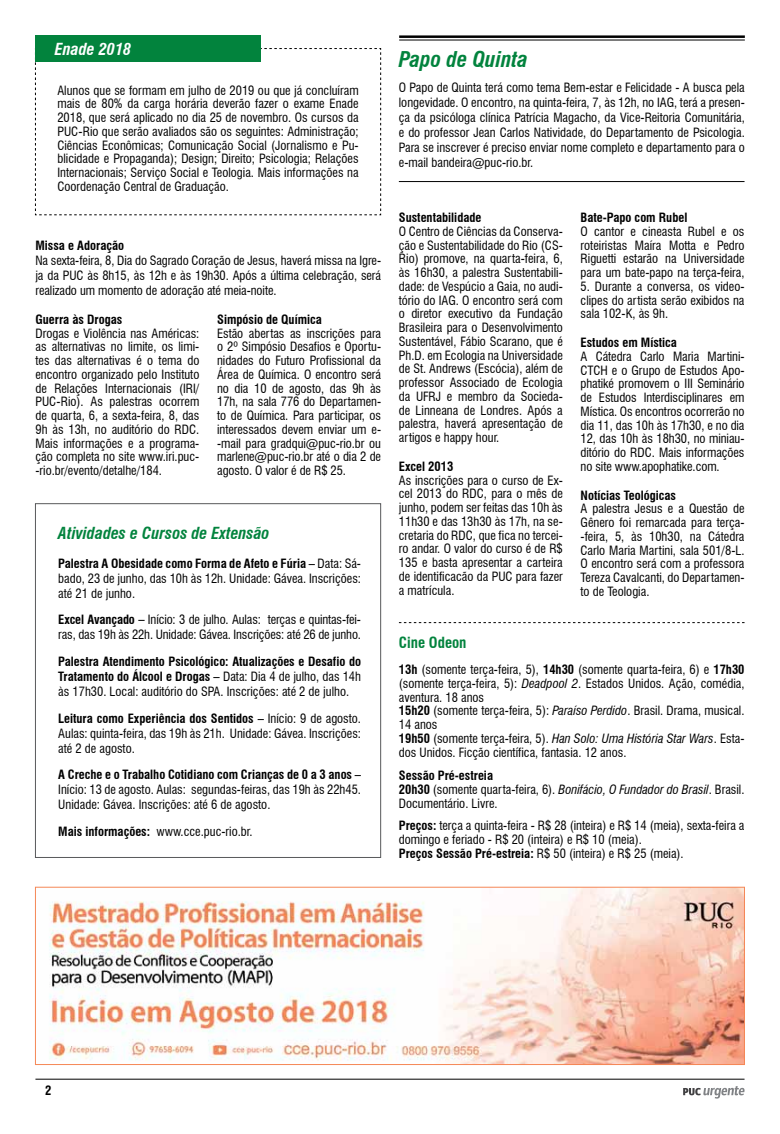
<style>
.page{position:relative;width:780px;height:1134px;background:#fff}
.page>*{position:absolute;margin:0;border:0;box-sizing:border-box;transform-origin:0 0}
.t1{font:italic 700 condensed 21.25px "Swiss 721 BT";color:#02833d}
.t2{font:italic 700 condensed 16.25px "Swiss 721 BT";color:#02833d}
.t3{font:italic 700 condensed 16.25px "Swiss 721 BT";color:#fff}
.t4{font:700 condensed 15px "Swiss 721 BT";color:#02833d}
.t5{font:condensed 12.5px/13.8px "Swiss 721 BT";color:#000;text-align:justify}
.t6{font:700 condensed 12.5px/15px "Swiss 721 BT";color:#000;text-align:justify}
.s1{font-weight:700}
.s2{font-weight:400}
.s3{font-style:italic}
</style>
<div class="page">
<hr style="left:35px;top:1079px;width:709px;height:1px;background:#000">
<svg style="left:683px;top:1086px;width:61px;height:12px"></svg>
<svg style="left:399px;top:622px;width:345px;height:1px"></svg>
<svg style="left:34px;top:48px;width:347px;height:168px"></svg>
<div style="left:35px;top:35px;width:225px;height:27px;background:#02833d"></div>
<hr style="left:399px;top:181px;width:345px;height:1px;background:#000">
<hr style="left:399px;top:35px;width:345px;height:3px;background:#000">
<hr style="left:399px;top:40px;width:345px;height:1px;background:#000">
<div style="left:35px;top:503px;width:346px;height:355px;border:1px solid #58595b"></div>
<img style="left:49px;top:889px;width:693px;height:174px">
<div style="left:35px;top:887px;width:709px;height:178px;border:1px solid #f58756"></div>
<h2 class="t3" style="left:55px;top:39px;width:78px">Enade 2018</h2>
<p class="t5" style="left:57px;top:83px;width:303px">Alunos que se formam em julho de 2019 ou que já concluíram mais de 80% da carga horária deverão fazer o exame Enade 2018, que será aplicado no dia 25 de novembro. Os cursos da PUC-Rio que serão avaliados são os seguintes: Administração; Ciências Econômicas; Comunicação Social (Jornalismo e Pu&shy;blicidade e Propaganda); Design; Direito; Psicologia; Relações Internacionais; Serviço Social e Teologia. Mais informações na Coordenação Central de Graduação.</p>
<p class="t6" style="left:35px;top:238px;width:90px">Missa e Adoração</p>
<p class="t5" style="left:35px;top:253px;width:347px;line-height:15px">Na sexta-feira, 8, Dia do Sagrado Coração de Jesus, haverá missa na Igre&shy;ja da PUC às 8h15, às 12h e às 19h30. Após a última celebração, será realizado um momento de adoração até meia-noite.</p>
<p class="t6" style="left:35px;top:312px;width:88px">Guerra às Drogas</p>
<p class="t5" style="left:35px;top:326px;width:165px">Drogas e Violência nas Américas: as alternativas no limite, os limi&shy;tes das alternativas é o tema do encontro organizado pelo Instituto de Relações Internacionais (IRI/ PUC-Rio). As palestras ocorrem de quarta, 6, a sexta-feira, 8, das 9h às 13h, no auditório do RDC.<br>Mais informações e a programa&shy;ção completa no site www.iri.puc--rio.br/evento/detalhe/184.</p>
<p class="t6" style="left:217px;top:312px;width:106px">Simpósio de Química</p>
<p class="t5" style="left:217px;top:326px;width:165px">Estão abertas as inscrições para o 2º Simpósio Desafios e Oportu&shy;nidades do Futuro Profissional da Área de Química. O encontro será no dia 10 de agosto, das 9h às 17h, na sala 776 do Departamen&shy;to de Química. Para participar, os interessados devem enviar um e--mail para gradqui@puc-rio.br ou marlene@puc-rio.br até o dia 2 de agosto. O valor é de R$ 25.</p>
<h2 class="t2" style="left:58px;top:524px;width:213px">Atividades e Cursos de Extensão</h2>
<p class="t5" style="left:58px;top:556px;width:304px;line-height:15px"><span class="s1">Palestra A Obesidade como Forma de Afeto e Fúria</span> – Data: Sá&shy;bado, 23 de junho, das 10h às 12h. Unidade: Gávea. Inscrições: até 21 de junho.</p>
<p class="t5" style="left:58px;top:612px;width:304px;line-height:15px"><span class="s1">Excel Avançado –</span> Início: 3 de julho. Aulas: terças e quintas-fei&shy;ras, das 19h às 22h. Unidade: Gávea. Inscrições: até 26 de junho.</p>
<p class="t6" style="left:58px;top:654px;width:304px">Palestra Atendimento Psicológico: Atualizações e Desafio do Tratamento do Álcool e Drogas <span class="s2">– Data: Dia 4 de julho, das 14h às 17h30. Local: auditório do SPA. Inscrições: até 2 de julho.</span></p>
<p class="t5" style="left:58px;top:711px;width:304px;line-height:15px"><span class="s1">Leitura como Experiência dos Sentidos</span> – Início: 9 de agosto.<br>Aulas: quinta-feira, das 19h às 21h. Unidade: Gávea. Inscrições: até 2 de agosto.</p>
<p class="t5" style="left:58px;top:767px;width:304px;line-height:15px"><span class="s1">A Creche e o Trabalho Cotidiano com Crianças de 0 a 3 anos</span> – Início: 13 de agosto. Aulas: segundas-feiras, das 19h às 22h45.<br>Unidade: Gávea. Inscrições: até 6 de agosto.</p>
<p class="t5" style="left:58px;top:825px;width:196px"><span class="s1">Mais informações:</span> www.cce.puc-rio.br.</p>
<h1 class="t1" style="left:399px;top:46px;width:130px">Papo de Quinta</h1>
<p class="t5" style="left:399px;top:80px;width:347px;line-height:15px">O Papo de Quinta terá como tema Bem-estar e Felicidade - A busca pela longevidade. O encontro, na quinta-feira, 7, às 12h, no IAG, terá a presen&shy;ça da psicóloga clínica Patrícia Magacho, da Vice-Reitoria Comunitária, e do professor Jean Carlos Natividade, do Departamento de Psicologia.<br>Para se inscrever é preciso enviar nome completo e departamento para o e-mail bandeira@puc-rio.br.</p>
<p class="t6" style="left:399px;top:210px;width:84px">Sustentabilidade</p>
<p class="t5" style="left:399px;top:224px;width:165px">O Centro de Ciências da Conserva&shy;ção e Sustentabilidade do Rio (CS-Rio) promove, na quarta-feira, 6, às 16h30, a palestra Sustentabili&shy;dade: de Vespúcio a Gaia, no audi&shy;tório do IAG. O encontro será com o diretor executivo da Fundação Brasileira para o Desenvolvimento Sustentável, Fábio Scarano, que é Ph.D. em Ecologia na Universidade de St. Andrews (Escócia), além de professor Associado de Ecologia da UFRJ e membro da Socieda&shy;de Linneana de Londres. Após a palestra, haverá apresentação de artigos e happy hour.</p>
<p class="t6" style="left:399px;top:459px;width:56px">Excel 2013</p>
<p class="t5" style="left:399px;top:473px;width:165px">As inscrições para o curso de Ex&shy;cel 2013 do RDC, para o mês de junho, podem ser feitas das 10h às 11h30 e das 13h30 às 17h, na se&shy;cretaria do RDC, que fica no tercei&shy;ro andar. O valor do curso é de R$ 135 e basta apresentar a carteira de identificacão da PUC para fazer a matrícula.</p>
<p class="t4" style="left:399px;top:634px;width:69px">Cine Odeon</p>
<p class="t6" style="left:580px;top:210px;width:108px">Bate-Papo com Rubel</p>
<p class="t5" style="left:580px;top:224px;width:165px">O cantor e cineasta Rubel e os roteiristas Maíra Motta e Pedro Riguetti estarão na Universidade para um bate-papo na terça-feira,</p>
<p class="t5" style="left:580px;top:279px;width:165px">5. Durante a conversa, os video&shy;clipes do artista serão exibidos na sala 102-K, às 9h.</p>
<p class="t6" style="left:580px;top:335px;width:98px">Estudos em Mística</p>
<p class="t5" style="left:580px;top:349px;width:165px">A Cátedra Carlo Maria Martini-CTCH e o Grupo de Estudos Apo&shy;phatiké promovem o III Seminário de Estudos Interdisciplinares em Mística. Os encontros ocorrerão no dia 11, das 10h às 17h30, e no dia 12, das 10h às 18h30, no miniau&shy;ditório do RDC. Mais informações no site www.apophatike.com.</p>
<p class="t6" style="left:580px;top:488px;width:97px">Notícias Teológicas</p>
<p class="t5" style="left:580px;top:502px;width:165px">A palestra Jesus e a Questão de Gênero foi remarcada para terça--feira, 5, às 10h30, na Cátedra Carlo Maria Martini, sala 501/8-L.<br>O encontro será com a professora Tereza Cavalcanti, do Departamen&shy;to de Teologia.</p>
<p class="t5" style="left:399px;top:663px;width:347px;text-align:left"><span class="s1">13h</span> (somente terça-feira, 5), <span class="s1">14h30</span> (somente quarta-feira, 6) e <span class="s1">17h30 </span>(somente terça-feira, 5): <span class="s3">Deadpool 2</span>. Estados Unidos. Ação, comédia, aventura. 18 anos<br><span class="s1">15h20</span> (somente terça-feira, 5): <span class="s3">Paraíso Perdido</span>. Brasil. Drama, musical.<br>14 anos<br><span class="s1">19h50</span> (somente terça-feira, 5). <span class="s3">Han Solo: Uma História Star Wars</span>. Esta&shy;dos Unidos. Ficção científica, fantasia. 12 anos.</p>
<p class="t5" style="left:399px;top:769px;width:347px;text-align:left"><span class="s1">Sessão Pré-estreia<br>20h30</span> (somente quarta-feira, 6). <span class="s3">Bonifácio, O Fundador do Brasil</span>. Brasil.<br>Documentário. Livre.</p>
<p class="t5" style="left:399px;top:819px;width:347px;text-align:left"><span class="s1">Preços:</span> terça a quinta-feira - R$ 28 (inteira) e R$ 14 (meia), sexta-feira a domingo e feriado - R$ 20 (inteira) e R$ 10 (meia).<br><span class="s1">Preços Sessão Pré-estreia:</span> R$ 50 (inteira) e R$ 25 (meia).</p>
<p class="t6" style="left:45px;top:1083px;width:8px">2</p>
</div>
